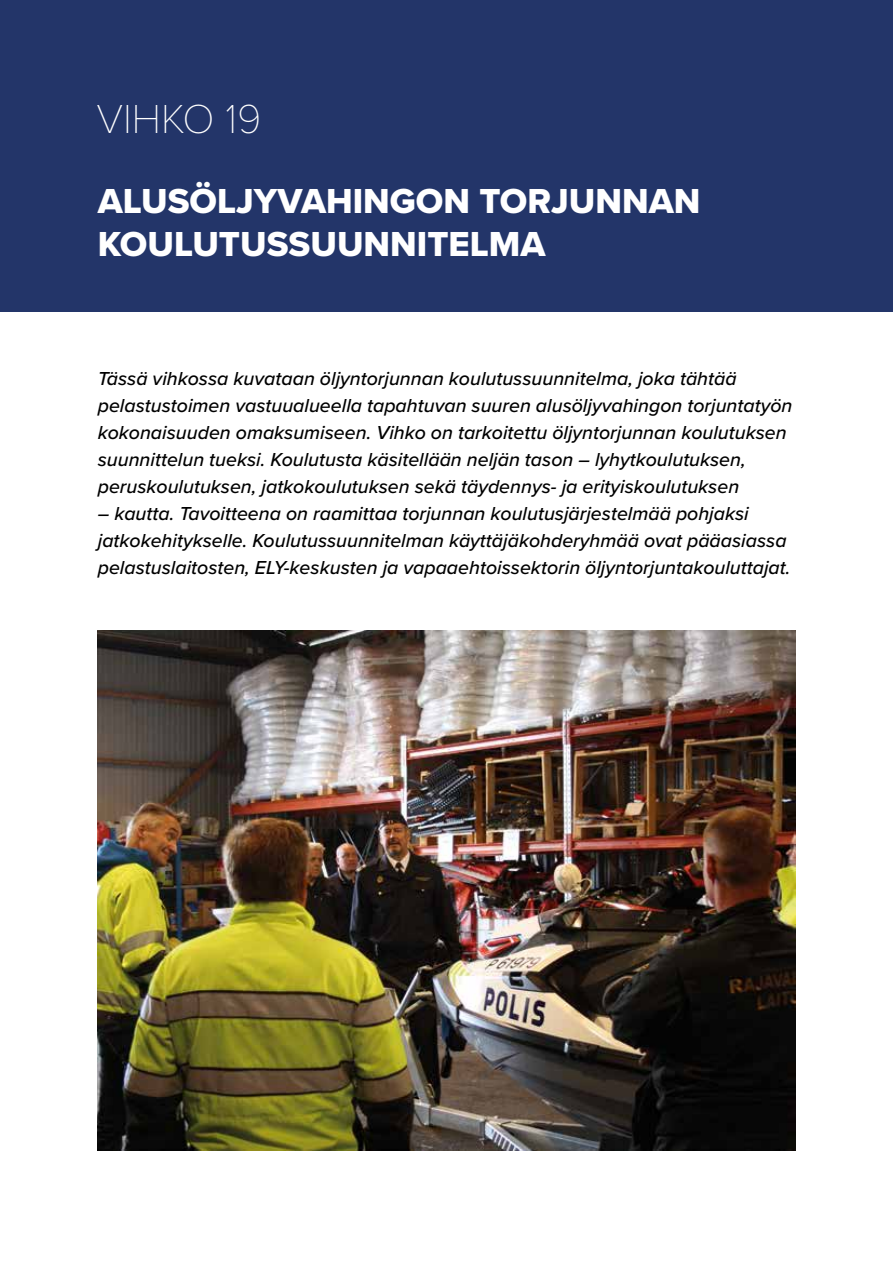
<style>
.page{position:relative;width:893px;height:1263px;background:#fff}
.page>*{position:absolute;margin:0;border:0;box-sizing:border-box;transform-origin:0 0}
.t1{font:100 42px "Proxima Nova T";color:#fff}
.t2{font:36px/43.2px "Proxima Nova Extrabld";color:#fff}
.t3{font:italic 500 19.5px/27px "Proxima Nova";color:#000}
</style>
<div class="page">
<div style="left:0;top:0;width:893px;height:312px;background:#233569"></div>
<img style="left:98px;top:630px;width:697px;height:521px">
<h1 class="t1" style="left:96px;top:88px;width:166px">VIHKO 19</h1>
<h2 class="t2" style="left:98px;top:179px;width:604px">ALUSÖLJYVAHINGON TORJUNNAN<br>KOULUTUSSUUNNITELMA</h2>
<p class="t3" style="left:98px;top:365px;width:696px">Tässä vihkossa kuvataan öljyntorjunnan koulutussuunnitelma, joka tähtää pelastustoimen vastuualueella tapahtuvan suuren alusöljyvahingon torjuntatyön kokonaisuuden omaksumiseen. Vihko on tarkoitettu öljyntorjunnan koulutuksen suunnittelun tueksi. Koulutusta käsitellään neljän tason – lyhytkoulutuksen, peruskoulutuksen, jatkokoulutuksen sekä täydennys- ja erityiskoulutuksen</p>
<p class="t3" style="left:98px;top:500px;width:694px">– kautta. Tavoitteena on raamittaa torjunnan koulutusjärjestelmää pohjaksi jatkokehitykselle. Koulutussuunnitelman käyttäjäkohderyhmää ovat pääasiassa pelastuslaitosten, ELY-keskusten ja vapaaehtoissektorin öljyntorjuntakouluttajat.</p>
</div>
